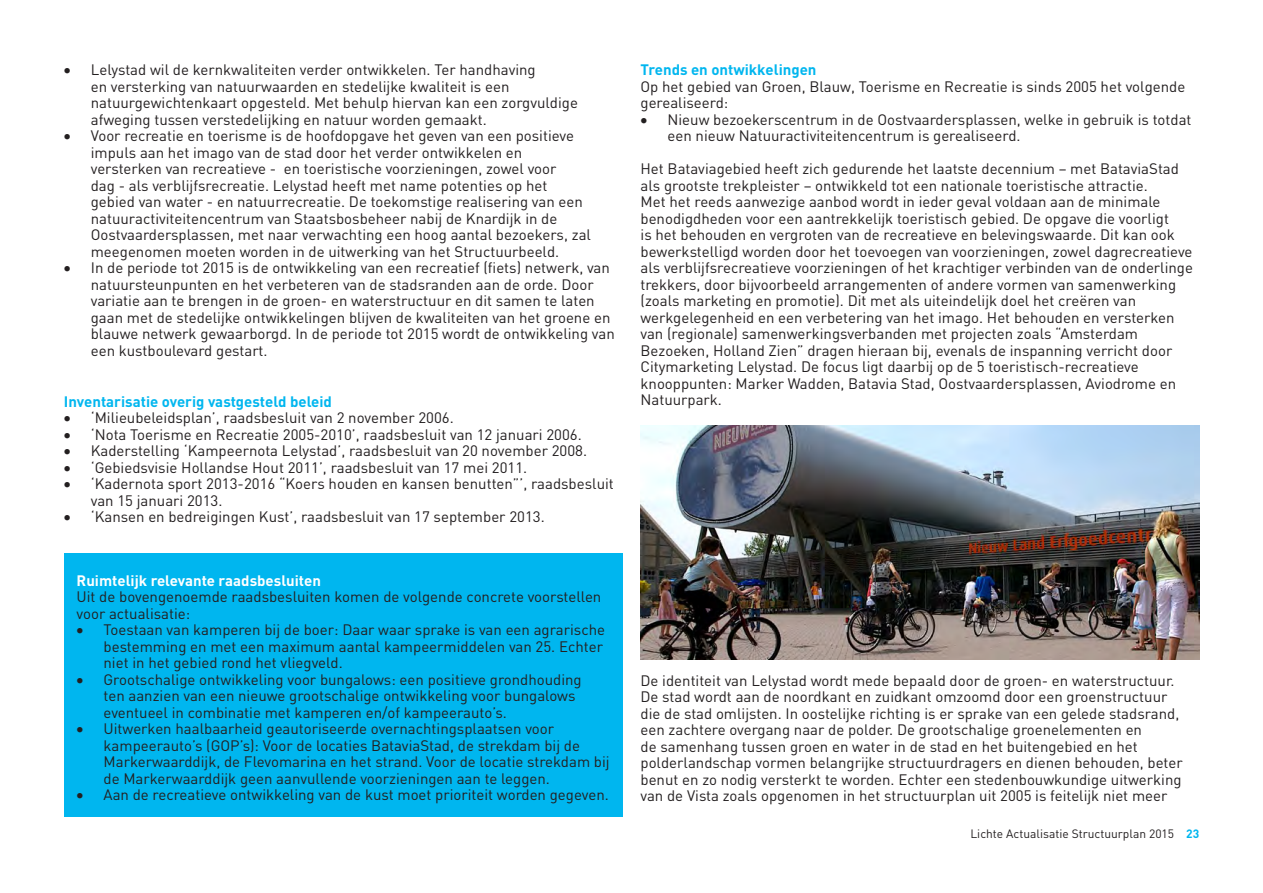
<style>
.page{position:relative;width:1263px;height:893px;background:#fff}
.page>*{position:absolute;margin:0;border:0;box-sizing:border-box;transform-origin:0 0}
.Standaard{font:15px/16.5px "DIN Pro";color:#231f20}
.Kop_3{font:700 15px "DIN Pro";color:#00b6ef}
.Kop_3-2{font:700 15px "DIN Pro";color:#fff}
.t1{font:12px "DIN Pro";color:#231f20}
.s1{font-weight:700;color:#00b6ef}
</style>
<div class="page">
<div style="left:64px;top:553px;width:558px;height:263px;background:#00b6ef"></div>
<img style="left:640px;top:425px;width:559px;height:234px">
<p class="Standaard" style="left:91px;top:61px;width:489px;text-indent:-27px">• Lelystad wil de kernkwaliteiten verder ontwikkelen. Ter handhaving<br>en versterking van natuurwaarden en stedelijke kwaliteit is een natuurgewichtenkaart opgesteld. Met behulp hiervan kan een zorgvuldige afweging tussen verstedelijking en natuur worden gemaakt.</p>
<p class="Standaard" style="left:91px;top:127px;width:502px;text-indent:-27px">• Voor recreatie en toerisme is de hoofdopgave het geven van een positieve impuls aan het imago van de stad door het verder ontwikkelen en versterken van recreatieve - en toeristische voorzieningen, zowel voor<br>dag - als verblijfsrecreatie. Lelystad heeft met name potenties op het gebied van water - en natuurrecreatie. De toekomstige realisering van een natuuractiviteitencentrum van Staatsbosbeheer nabij de Knardijk in de Oostvaardersplassen, met naar verwachting een hoog aantal bezoekers, zal meegenomen moeten worden in de uitwerking van het Structuurbeeld.</p>
<p class="Standaard" style="left:91px;top:259px;width:525px;text-indent:-27px">• In de periode tot 2015 is de ontwikkeling van een recreatief (fiets) netwerk, van natuursteunpunten en het verbeteren van de stadsranden aan de orde. Door variatie aan te brengen in de groen- en waterstructuur en dit samen te laten gaan met de stedelijke ontwikkelingen blijven de kwaliteiten van het groene en blauwe netwerk gewaarborgd. In de periode tot 2015 wordt de ontwikkeling van een kustboulevard gestart.</p>
<p class="Kop_3" style="left:64px;top:391px;width:270px">Inventarisatie overig vastgesteld beleid</p>
<p class="Standaard" style="left:64px;top:409px;width:391px">• ‘Milieubeleidsplan’, raadsbesluit van 2 november 2006.</p>
<p class="Standaard" style="left:64px;top:425px;width:519px">• ‘Nota Toerisme en Recreatie 2005-2010’, raadsbesluit van 12 januari 2006.</p>
<p class="Standaard" style="left:64px;top:442px;width:525px">• Kaderstelling ‘Kampeernota Lelystad’, raadsbesluit van 20 november 2008.</p>
<p class="Standaard" style="left:64px;top:458px;width:465px">• ‘Gebiedsvisie Hollandse Hout 2011’, raadsbesluit van 17 mei 2011.</p>
<p class="Standaard" style="left:91px;top:475px;width:525px;text-indent:-27px">• ‘Kadernota sport 2013-2016 “Koers houden en kansen benutten”’, raadsbesluit van 15 januari 2013.</p>
<p class="Standaard" style="left:64px;top:508px;width:482px">• ‘Kansen en bedreigingen Kust’, raadsbesluit van 17 september 2013.</p>
<p class="Kop_3-2" style="left:77px;top:570px;width:246px">Ruimtelijk relevante raadsbesluiten</p>
<p class="Standaard" style="left:77px;top:588px;width:526px">Uit de bovengenoemde raadsbesluiten komen de volgende concrete voorstellen voor actualisatie:</p>
<p class="Standaard" style="left:104px;top:621px;width:503px;text-indent:-27px">• Toestaan van kamperen bij de boer: Daar waar sprake is van een agrarische bestemming en met een maximum aantal kampeermiddelen van 25. Echter niet in het gebied rond het vliegveld.</p>
<p class="Standaard" style="left:104px;top:670px;width:480px;text-indent:-27px">• Grootschalige ontwikkeling voor bungalows: een positieve grondhouding ten aanzien van een nieuwe grootschalige ontwikkeling voor bungalows eventueel in combinatie met kamperen en/of kampeerauto’s.</p>
<p class="Standaard" style="left:104px;top:720px;width:508px;text-indent:-27px">• Uitwerken haalbaarheid geautoriseerde overnachtingsplaatsen voor kampeerauto’s (GOP’s): Voor de locaties BataviaStad, de strekdam bij de Markerwaarddijk, de Flevomarina en het strand. Voor de locatie strekdam bij de Markerwaarddijk geen aanvullende voorzieningen aan te leggen.</p>
<p class="Standaard" style="left:77px;top:786px;width:534px">• Aan de recreatieve ontwikkeling van de kust moet prioriteit worden gegeven.</p>
<p class="Kop_3" style="left:640px;top:60px;width:178px">Trends en ontwikkelingen</p>
<p class="Standaard" style="left:640px;top:77px;width:546px">Op het gebied van Groen, Blauw, Toerisme en Recreatie is sinds 2005 het volgende gerealiseerd:</p>
<p class="Standaard" style="left:667px;top:110px;width:525px;text-indent:-27px">• Nieuw bezoekerscentrum in de Oostvaardersplassen, welke in gebruik is totdat een nieuw Natuuractiviteitencentrum is gerealiseerd.</p>
<p class="Standaard" style="left:640px;top:160px;width:554px">Het Bataviagebied heeft zich gedurende het laatste decennium – met BataviaStad als grootste trekpleister – ontwikkeld tot een nationale toeristische attractie.<br>Met het reeds aanwezige aanbod wordt in ieder geval voldaan aan de minimale benodigdheden voor een aantrekkelijk toeristisch gebied. De opgave die voorligt<br>is het behouden en vergroten van de recreatieve en belevingswaarde. Dit kan ook bewerkstelligd worden door het toevoegen van voorzieningen, zowel dagrecreatieve als verblijfsrecreatieve voorzieningen of het krachtiger verbinden van de onderlinge trekkers, door bijvoorbeeld arrangementen of andere vormen van samenwerking (zoals marketing en promotie). Dit met als uiteindelijk doel het creëren van werkgelegenheid en een verbetering van het imago. Het behouden en versterken van (regionale) samenwerkingsverbanden met projecten zoals “Amsterdam Bezoeken, Holland Zien” dragen hieraan bij, evenals de inspanning verricht door Citymarketing Lelystad. De focus ligt daarbij op de 5 toeristisch-recreatieve knooppunten: Marker Wadden, Batavia Stad, Oostvaardersplassen, Aviodrome en Natuurpark.</p>
<p class="Standaard" style="left:640px;top:671px;width:544px">De identiteit van Lelystad wordt mede bepaald door de groen- en waterstructuur.<br>De stad wordt aan de noordkant en zuidkant omzoomd door een groenstructuur die de stad omlijsten. In oostelijke richting is er sprake van een gelede stadsrand, een zachtere overgang naar de polder. De grootschalige groenelementen en<br>de samenhang tussen groen en water in de stad en het buitengebied en het polderlandschap vormen belangrijke structuurdragers en dienen behouden, beter benut en zo nodig versterkt te worden. Echter een stedenbouwkundige uitwerking van de Vista zoals opgenomen in het structuurplan uit 2005 is feitelijk niet meer</p>
<p class="t1" style="left:970px;top:826px;width:230px">Lichte Actualisatie Structuurplan 2015 <span class="s1">23</span></p>
</div>
